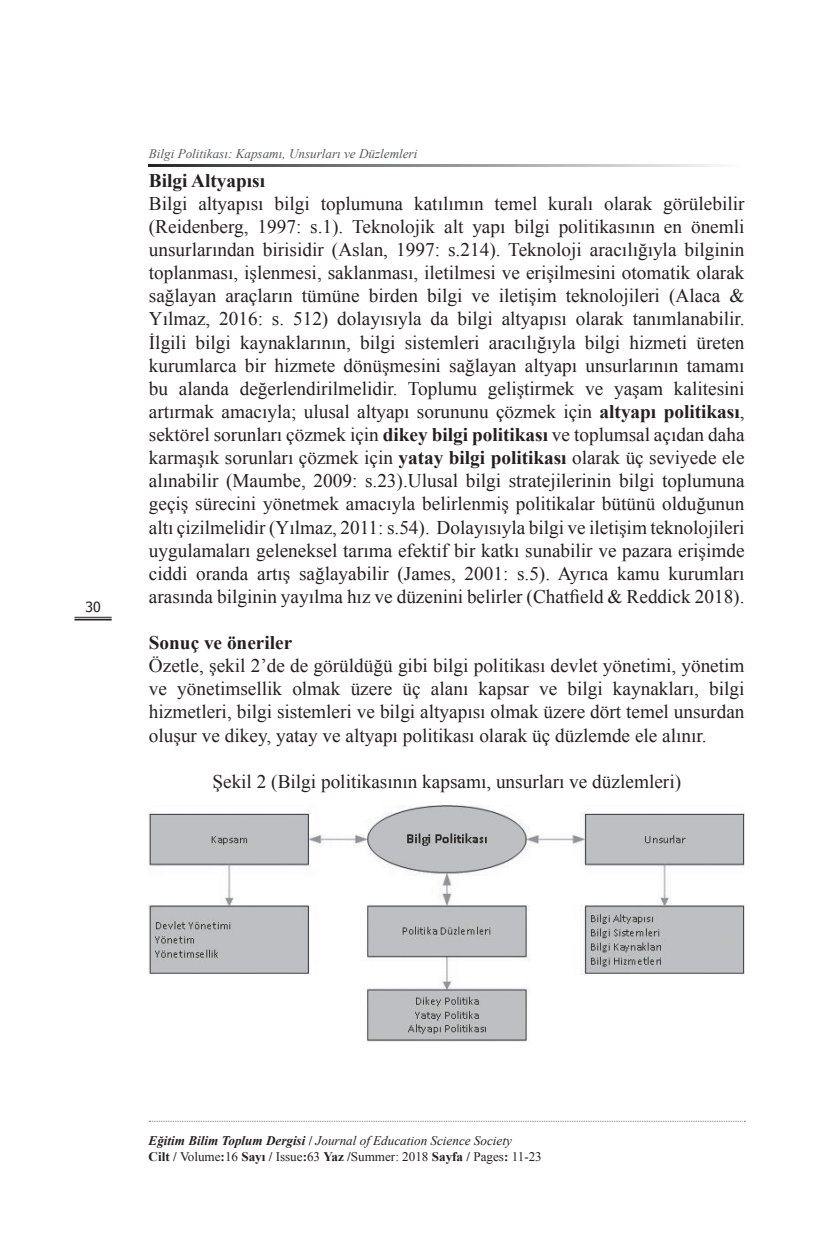
<style>
.page{position:relative;width:819px;height:1241px;background:#fff}
.page>*{position:absolute;margin:0;border:0;box-sizing:border-box;transform-origin:0 0}
.t1{font:19.25px/23.1px "Times New Roman";color:#231f20;text-align:justify}
.t2{font:700 19.25px "Times New Roman";color:#231f20}
.t3{font:14px "Tahoma";color:#231f20}
.t4{font:13.12px/15.8px "Times New Roman";color:#231f20}
.t5{font:italic 13.12px "Times New Roman";color:#57585a}
.s1{font-weight:700}
.s2{font-weight:700;font-style:italic}
.s3{font-style:italic}
</style>
<div class="page">
<hr style="left:74px;top:617px;width:38px;height:1px;background:#231f20">
<hr style="left:74px;top:618px;width:38px;height:2px;background:#231f20">
<svg style="left:149px;top:164px;width:570px;height:2px"></svg>
<svg style="left:149px;top:1120px;width:596px;height:1px"></svg>
<img style="left:149px;top:805px;width:595px;height:235px">
<p class="t3" style="left:85px;top:598px;width:17px">30</p>
<p class="t5" style="left:149px;top:144px;width:270px">Bilgi Politikası: Kapsamı, Unsurları ve Düzlemleri</p>
<p class="t2" style="left:149px;top:166px;width:118px">Bilgi Altyapısı</p>
<p class="t1" style="left:149px;top:191px;width:597px">Bilgi altyapısı bilgi toplumuna katılımın temel kuralı olarak görülebilir (Reidenberg, 1997: s.1). Teknolojik alt yapı bilgi politikasının en önemli unsurlarından birisidir (Aslan, 1997: s.214). Teknoloji aracılığıyla bilginin toplanması, işlenmesi, saklanması, iletilmesi ve erişilmesini otomatik olarak sağlayan araçların tümüne birden bilgi ve iletişim teknolojileri (Alaca &amp; Yılmaz, 2016: s. 512) dolayısıyla da bilgi altyapısı olarak tanımlanabilir.<br>İlgili bilgi kaynaklarının, bilgi sistemleri aracılığıyla bilgi hizmeti üreten kurumlarca bir hizmete dönüşmesini sağlayan altyapı unsurlarının tamamı bu alanda değerlendirilmelidir. Toplumu geliştirmek ve yaşam kalitesini artırmak amacıyla; ulusal altyapı sorununu çözmek için <span class="s1">altyapı politikası</span>, sektörel sorunları çözmek için <span class="s1">dikey bilgi politikası</span> ve toplumsal açıdan daha karmaşık sorunları çözmek için <span class="s1">yatay bilgi politikası</span> olarak üç seviyede ele alınabilir (Maumbe, 2009: s.23).Ulusal bilgi stratejilerinin bilgi toplumuna geçiş sürecini yönetmek amacıyla belirlenmiş politikalar bütünü olduğunun altı çizilmelidir (Yılmaz, 2011: s.54). Dolayısıyla bilgi ve iletişim teknolojileri uygulamaları geleneksel tarıma efektif bir katkı sunabilir ve pazara erişimde ciddi oranda artış sağlayabilir (James, 2001: s.5). Ayrıca kamu kurumları arasında bilginin yayılma hız ve düzenini belirler (Chatfield &amp; Reddick 2018).</p>
<p class="t2" style="left:149px;top:628px;width:145px">Sonuç ve öneriler</p>
<p class="t1" style="left:149px;top:653px;width:597px">Özetle, şekil 2’de de görüldüğü gibi bilgi politikası devlet yönetimi, yönetim ve yönetimsellik olmak üzere üç alanı kapsar ve bilgi kaynakları, bilgi hizmetleri, bilgi sistemleri ve bilgi altyapısı olmak üzere dört temel unsurdan oluşur ve dikey, yatay ve altyapı politikası olarak üç düzlemde ele alınır.</p>
<p class="t1" style="left:212px;top:769px;width:470px">Şekil 2 (Bilgi politikasının kapsamı, unsurları ve düzlemleri)</p>
<p class="t4" style="left:149px;top:1132px;width:395px"><span class="s2">Eğitim Bilim Toplum Dergisi</span> <span class="s1">/</span> <span class="s3">Journal of Education Science Society<br></span><span class="s1">Cilt /</span> Volume<span class="s1">:</span>16 <span class="s1">Sayı /</span> Issue<span class="s1">:</span>63 <span class="s1">Yaz /</span>Summer: 2018 <span class="s1">Sayfa /</span> Pages<span class="s1">:</span> 11-23</p>
</div>
